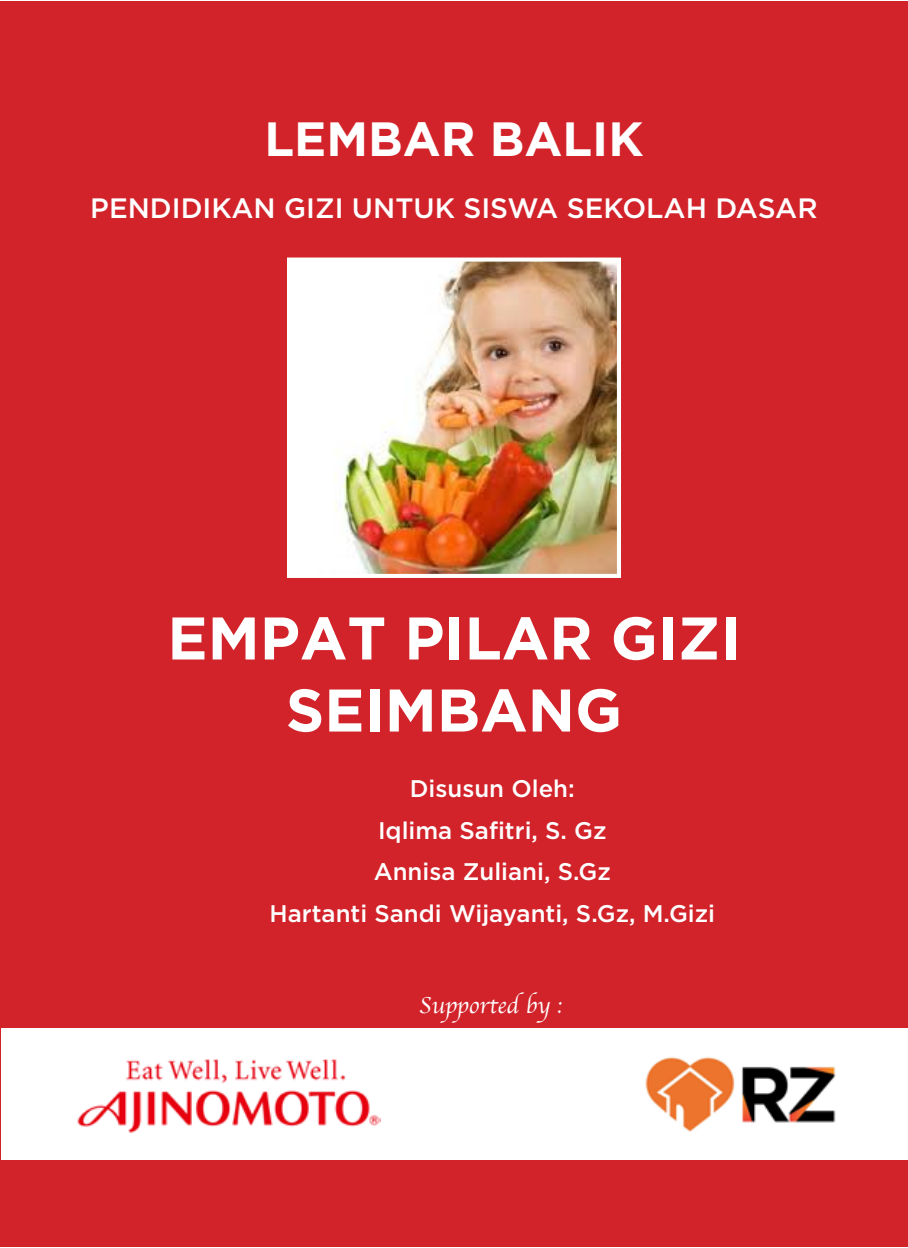
<style>
.page{position:relative;width:908px;height:1248px;background:#fff}
.page>*{position:absolute;margin:0;border:0;box-sizing:border-box;transform-origin:0 0}
.t1{font:700 60px/72px "Gotham";color:#fff;text-align:center}
.t2{font:700 48px "Gotham";color:#fff}
.t3{font:500 28px "Gotham";color:#fff}
.t4{font:500 24px/41.4px "Gotham";color:#fff;text-align:center}
.t5{font:24px "Apple Chancery";color:#fff}
</style>
<div class="page">
<div style="left:0;top:1px;width:907px;height:1245px;background:#d2232a"></div>
<img style="left:292px;top:262px;width:323px;height:311px">
<div style="left:287px;top:257px;width:333px;height:321px;border:4px solid #fff"></div>
<div style="left:1px;top:1028px;width:906px;height:131px;background:#fff"></div>
<img style="left:645px;top:1057px;width:190px;height:74px">
<img style="left:77px;top:1059px;width:303px;height:74px">
<h2 class="t2" style="left:264px;top:107px;width:380px">LEMBAR BALIK</h2>
<p class="t3" style="left:90px;top:190px;width:728px">PENDIDIKAN GIZI UNTUK SISWA SEKOLAH DASAR</p>
<h1 class="t1" style="left:167px;top:600px;width:574px">EMPAT PILAR GIZI<br>SEIMBANG</h1>
<p class="t4" style="left:269px;top:768px;width:447px">Disusun Oleh:<br>Iqlima Safitri, S. Gz<br>Annisa Zuliani, S.Gz<br>Hartanti Sandi Wijayanti, S.Gz, M.Gizi</p>
<p class="t5" style="left:419px;top:986px;width:144px">Supported by :</p>
</div>
